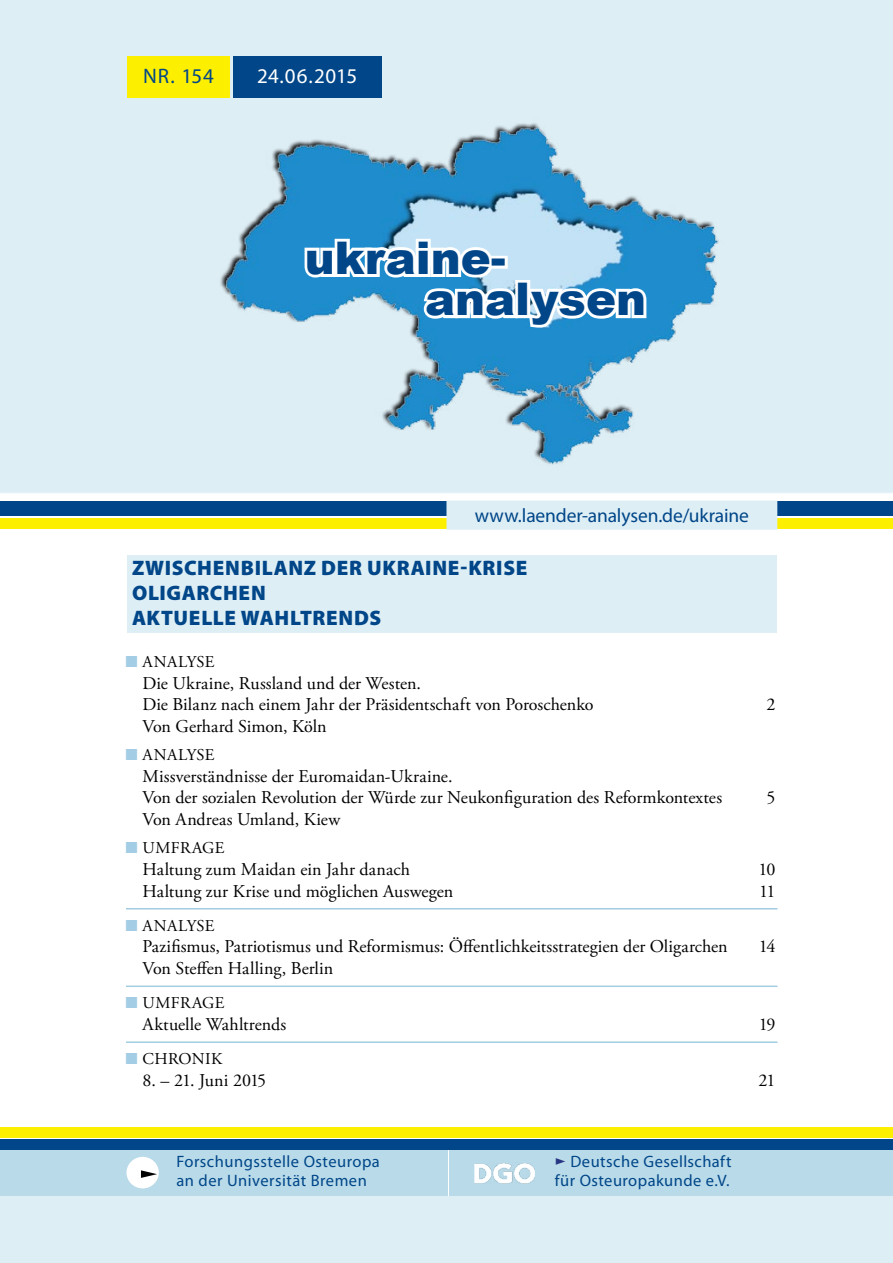
<style>
.page{position:relative;width:893px;height:1263px;background:#fff}
.page>*{position:absolute;margin:0;border:0;box-sizing:border-box;transform-origin:0 0}
.t1{font:900 45px/41.1px "Arial";color:#004688}
.t2{font:900 21px/25.2px "Myriad Pro";letter-spacing:.03em;color:#004688}
.t3{font:21px "Myriad Pro";letter-spacing:.01em;color:#fff}
.t4{font:21px "Myriad Pro";color:#004688}
.t5{font:19.5px "Myriad Pro";letter-spacing:-.005em;color:#004688}
.t6{font:18px/21.6px "Adobe Garamond Pro";color:#000}
.t7{font:18px "Adobe Garamond Pro";letter-spacing:-.03em;color:#000}
.t8{font:16.5px/19.5px "Myriad Pro";letter-spacing:.03em;color:#004688}
.t9{font:16.5px "Adobe Garamond Pro";letter-spacing:.02em;color:#000}
.s1{font-family:"Futura TOT Boo";color:#a3cde4}
.s2{font-family:"Futura TOT Boo";color:#283583}
</style>
<div class="page">
<svg style="left:0;top:1137px;width:893px;height:3px"></svg>
<svg style="left:0;top:0;width:893px;height:493px;background:#c4dfed"></svg>
<div style="left:128px;top:56px;width:102px;height:42px;background:#fcf000"></div>
<svg style="left:302px;top:236px;width:347px;height:95px"></svg>
<div style="left:233px;top:56px;width:148px;height:42px;background:#004688"></div>
<div style="left:128px;top:555px;width:649px;height:78px;background:#deeef5"></div>
<div style="left:0;top:1196px;width:893px;height:67px;background:#deeef5"></div>
<div style="left:0;top:1149px;width:448px;height:47px;background:#b8dae9"></div>
<div style="left:450px;top:1149px;width:443px;height:47px;background:#b8dae9"></div>
<div style="left:0;top:1127px;width:893px;height:10px;background:#fcf000"></div>
<div style="left:0;top:1140px;width:893px;height:10px;background:#004688"></div>
<div style="left:126px;top:1157px;width:33px;height:31px;background:#fff;border-radius:50%"></div>
<svg style="left:141px;top:1170px;width:16px;height:8px"></svg>
<img style="left:474px;top:1163px;width:61px;height:21px">
<div style="left:0;top:501px;width:893px;height:15px;background:#004688"></div>
<div style="left:0;top:519px;width:893px;height:10px;background:#fcf000"></div>
<div style="left:447px;top:501px;width:330px;height:28px;background:#deeef5"></div>
<div style="left:446px;top:500px;width:331px;height:30px;border:2px solid #deeef5"></div>
<hr style="left:126px;top:908px;width:651px;height:1px;background:#a3cde4">
<hr style="left:126px;top:985px;width:651px;height:2px;background:#a3cde4">
<hr style="left:126px;top:1041px;width:651px;height:2px;background:#a3cde4">
<p class="t4" style="left:143px;top:63px;width:73px">NR. 154</p>
<p class="t3" style="left:257px;top:63px;width:102px">24.06.2015</p>
<h1 class="t1" style="left:425px;top:236px;width:222px;text-indent:-120px">ukraine&shy;analysen</h1>
<p class="t5" style="left:475px;top:503px;width:276px">www.laender-analysen.de/ukraine</p>
<p class="t2" style="left:132px;top:554px;width:397px">ZWISCHENBILANZ DER UKRAINE-KRISE<br>OLIGARCHEN<br>AKTUELLE WAHLTRENDS</p>
<p class="t9" style="left:126px;top:652px;width:90px"><span class="s1">■</span> ANALYSE</p>
<p class="t6" style="left:142px;top:673px;width:453px">Die Ukraine, Russland und der Westen.<br>Die Bilanz nach einem Jahr der Präsidentschaft von Poroschenko</p>
<p class="t6" style="left:142px;top:716px;width:186px">Von Gerhard Simon, Köln</p>
<p class="t9" style="left:126px;top:745px;width:90px"><span class="s1">■</span> ANALYSE</p>
<p class="t6" style="left:142px;top:766px;width:581px">Missverständnisse der Euromaidan-Ukraine.<br>Von der sozialen Revolution der Würde zur Neukonfiguration des Reformkontextes</p>
<p class="t6" style="left:767px;top:694px;width:10px">2</p>
<p class="t6" style="left:767px;top:787px;width:10px">5</p>
<p class="t6" style="left:142px;top:809px;width:199px">Von Andreas Umland, Kiew</p>
<p class="t9" style="left:126px;top:838px;width:100px"><span class="s1">■</span> UMFRAGE</p>
<p class="t6" style="left:142px;top:859px;width:269px">Haltung zum Maidan ein Jahr danach</p>
<p class="t6" style="left:758px;top:859px;width:19px">10</p>
<p class="t6" style="left:142px;top:881px;width:312px">Haltung zur Krise und möglichen Auswegen</p>
<p class="t6" style="left:759px;top:881px;width:18px">11</p>
<p class="t9" style="left:126px;top:916px;width:90px"><span class="s1">■</span> ANALYSE</p>
<p class="t6" style="left:142px;top:936px;width:586px">Pazifismus, Patriotismus und Reformismus: Öffentlichkeitsstrategien der Oligarchen</p>
<p class="t6" style="left:759px;top:936px;width:18px">14</p>
<p class="t6" style="left:142px;top:958px;width:192px">Von Steffen Halling, Berlin</p>
<p class="t9" style="left:126px;top:993px;width:100px"><span class="s1">■</span> UMFRAGE</p>
<p class="t6" style="left:142px;top:1014px;width:145px">Aktuelle Wahltrends</p>
<p class="t6" style="left:759px;top:1014px;width:18px">19</p>
<p class="t9" style="left:126px;top:1049px;width:98px"><span class="s1">■</span> CHRONIK</p>
<p class="t7" style="left:142px;top:1069px;width:125px">8. – 21. Juni 2015</p>
<p class="t6" style="left:758px;top:1070px;width:19px">21</p>
<p class="t8" style="left:176px;top:1151px;width:205px">Forschungsstelle Osteuropa an der Universität Bremen</p>
<p class="t8" style="left:555px;top:1151px;width:178px"><span class="s2">►</span> Deutsche Gesellschaft für Osteuropakunde e.V.</p>
</div>
